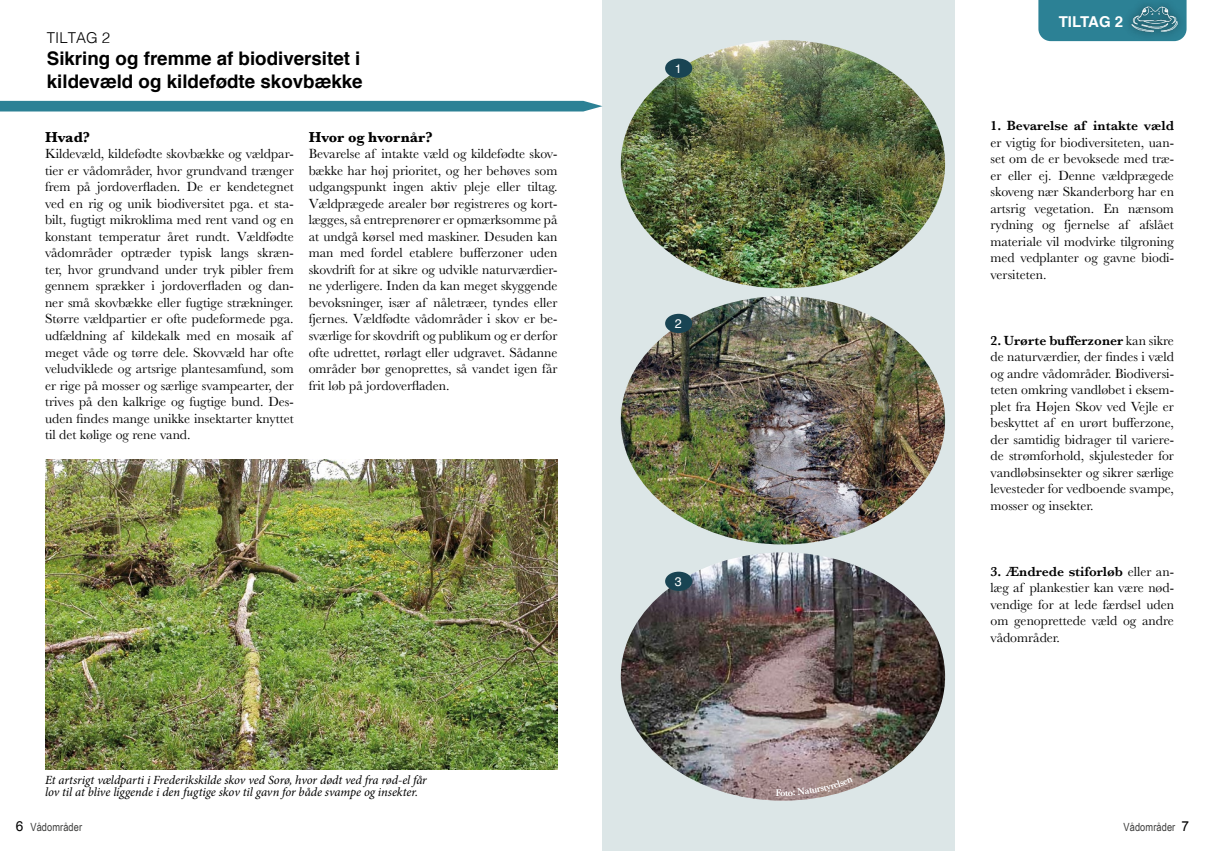
<style>
.page{position:relative;width:1205px;height:851px;background:#fff}
.page>*{position:absolute;margin:0;border:0;box-sizing:border-box;transform-origin:0 0}
.Overskrift{font:700 18.75px/22.5px "Helvetica";color:#000}
.Underoverskrifter{font:700 15px "Baskerville";color:#000}
.Overskrift-2{font:700 15px "Helvetica";color:#fff}
.Overskrift-3{font:300 15px "Helvetica";color:#000}
.Brødtekst{font:13.75px/16.5px "Baskerville";color:#000;text-align:justify}
.Billedtekster{font:italic 12.5px/12.5px "Minion Pro";letter-spacing:-.005em;color:#000}
.Billedtekster-2{font:12.5px "Helvetica";color:#fff}
.t1{font:11.25px "Arial Narrow";letter-spacing:.01em;color:#3c3c3b}
.s1{font-weight:600}
.s2{font-family:"Arial";font-size:13.75px;color:#000}
</style>
<div class="page">
<div style="left:0;top:101px;width:602px;height:10px;background:#2c8195"></div>
<div style="left:1038px;top:0;width:84px;height:41px;background:#2c8195"></div>
<div style="left:1122px;top:0;width:64px;height:41px;background:#2b7f93"></div>
<img style="left:1130px;top:5px;width:49px;height:28px">
<div style="left:602px;top:0;width:353px;height:850px;background:#dce6e7"></div>
<img style="left:621px;top:552px;width:324px;height:248px">
<img style="left:621px;top:296px;width:324px;height:248px">
<img style="left:621px;top:40px;width:324px;height:248px">
<div style="left:665px;top:59px;width:27px;height:19px;background:#194453;border-radius:50%"></div>
<div style="left:665px;top:314px;width:27px;height:19px;background:#194453;border-radius:50%"></div>
<div style="left:665px;top:571px;width:27px;height:20px;background:#194453;border-radius:50%"></div>
<img style="left:45px;top:459px;width:512px;height:310px">
<svg style="left:776px;top:777px;width:77px;height:19px"></svg>
<p class="Overskrift-3" style="left:47px;top:24px;width:65px">TILTAG 2</p>
<p class="Overskrift" style="left:47px;top:47px;width:317px">Sikring og fremme af biodiversitet i kildevæld og kildefødte skovbække</p>
<p class="Underoverskrifter" style="left:45px;top:126px;width:47px">Hvad?</p>
<p class="Brødtekst" style="left:45px;top:146px;width:250px;text-align:left">Kildevæld, kildefødte skovbække og vældpar&shy;tier er vådområder, hvor grundvand trænger frem på jordoverfladen. De er kendetegnet ved en rig og unik biodiversitet pga. et sta&shy;bilt, fugtigt mikroklima med rent vand og en konstant temperatur året rundt. Vældfødte vådområder optræder typisk langs skræn&shy;ter, hvor grundvand under tryk pibler frem gennem sprækker i jordoverfladen og dan&shy;ner små skovbække eller fugtige strækninger.<br>Større vældpartier er ofte pudeformede pga. udfældning af kildekalk med en mosaik af meget våde og tørre dele. Skovvæld har ofte veludviklede og artsrige plantesamfund, som er rige på mosser og særlige svampearter, der trives på den kalkrige og fugtige bund. Des&shy;uden findes mange unikke insektarter knyttet til det kølige og rene vand.</p>
<p class="Underoverskrifter" style="left:309px;top:126px;width:125px">Hvor og hvornår?</p>
<p class="Brødtekst" style="left:309px;top:146px;width:250px">Bevarelse af intakte væld og kildefødte skov&shy;bække har høj prioritet, og her behøves som udgangspunkt ingen aktiv pleje eller tiltag.<br>Vældprægede arealer bør registreres og kort&shy;lægges, så entreprenører er opmærksomme på at undgå kørsel med maskiner. Desuden kan man med fordel etablere bufferzoner uden skovdrift for at sikre og udvikle naturværdier&shy;ne yderligere. Inden da kan meget skyggende bevoksninger, især af nåletræer, tyndes eller fjernes. Vældfødte vådområder i skov er be&shy;sværlige for skovdrift og publikum og er derfor ofte udrettet, rørlagt eller udgravet. Sådanne områder bør genoprettes, så vandet igen får frit løb på jordoverfladen.</p>
<p class="Billedtekster" style="left:45px;top:773px;width:383px">Et artsrigt vældparti i Frederikskilde skov ved Sorø, hvor dødt ved fra rød-el får lov til at blive liggende i den fugtige skov til gavn for både svampe og insekter.</p>
<p class="Billedtekster-2" style="left:675px;top:59px;width:8px">1</p>
<p class="Billedtekster-2" style="left:675px;top:314px;width:8px">2</p>
<p class="Billedtekster-2" style="left:675px;top:572px;width:8px">3</p>
<p class="Overskrift-2" style="left:1059px;top:9px;width:66px">TILTAG 2</p>
<p class="Brødtekst" style="left:990px;top:118px;width:185px"><span class="s1">1. Bevarelse af intakte væld </span>er vigtig for biodiversiteten, uan&shy;set om de er bevoksede med træ&shy;er eller ej. Denne vældprægede skoveng nær Skanderborg har en artsrig vegetation. En nænsom rydning og fjernelse af afslået materiale vil modvirke tilgroning med vedplanter og gavne biodi&shy;versiteten.</p>
<p class="Brødtekst" style="left:990px;top:332px;width:185px"><span class="s1">2. Urørte bufferzoner</span> kan sikre de naturværdier, der findes i væld og andre vådområder. Biodiversi&shy;teten omkring vandløbet i eksem&shy;plet fra Højen Skov ved Vejle er beskyttet af en urørt bufferzone, der samtidig bidrager til variere&shy;de strømforhold, skjulesteder for vandløbsinsekter og sikrer særlige levesteder for vedboende svampe, mosser og insekter.</p>
<p class="Brødtekst" style="left:990px;top:563px;width:185px"><span class="s1">3. Ændrede stiforløb</span> eller an&shy;læg af plankestier kan være nød&shy;vendige for at lede færdsel uden om genoprettede væld og andre vådområder.</p>
<p class="t1" style="left:16px;top:819px;width:68px"><span class="s2">6</span> Vådområder</p>
<p class="t1" style="left:1123px;top:819px;width:67px">Vådområder <span class="s2">7</span></p>
</div>
